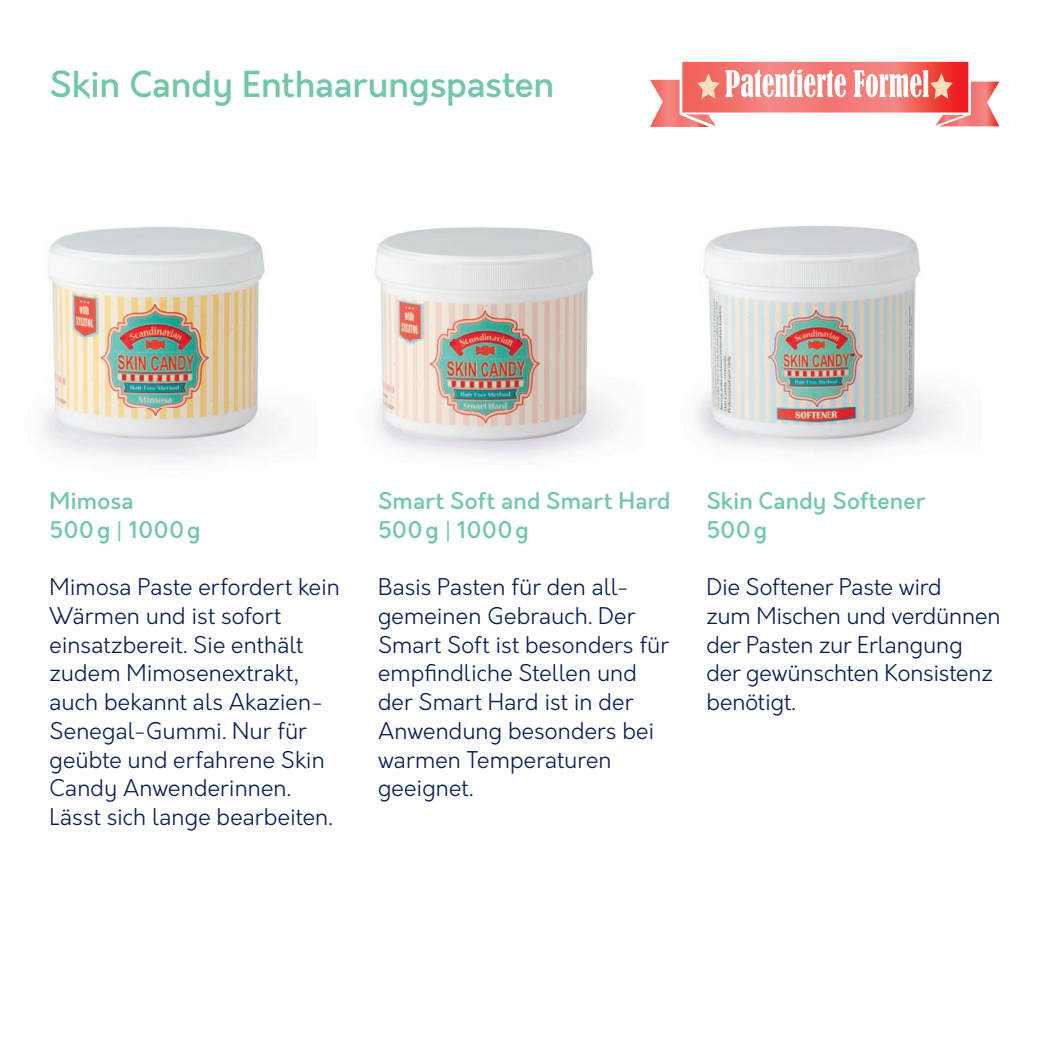
<style>
.page{position:relative;width:1049px;height:1049px;background:#fff}
.page>*{position:absolute;margin:0;border:0;box-sizing:border-box;transform-origin:0 0}
.t1{font:500 35px "Orkney";letter-spacing:-.005em;color:#72c7a5}
.t2{font:300 22.5px/28.8px "Orkney";color:#061b53}
.t3{font:500 22.5px/28.8px "Orkney";letter-spacing:.01em;color:#72c7a5}
</style>
<div class="page">
<img style="left:44px;top:226px;width:241px;height:235px">
<img style="left:374px;top:227px;width:245px;height:231px">
<img style="left:698px;top:225px;width:257px;height:227px">
<svg style="left:650px;top:62px;width:349px;height:65px"></svg>
<h1 class="t1" style="left:50px;top:61px;width:506px">Skin Candy Enthaarungspasten</h1>
<p class="t3" style="left:50px;top:487px;width:152px">Mimosa<br>500 g | 1000 g</p>
<p class="t2" style="left:50px;top:573px;width:292px">Mimosa Paste erfordert kein<br>Wärmen und ist sofort einsatzbereit. Sie enthält zudem Mimosenextrakt, auch bekannt als Akazien-<br>Senegal-Gummi. Nur für geübte und er fahrene Skin<br>Candy Anwenderinnen.<br>Lässt sich lange bearbeiten.</p>
<p class="t3" style="left:378px;top:487px;width:294px">Smart Soft and Smart Hard<br>500 g | 1000 g</p>
<p class="t2" style="left:378px;top:573px;width:292px">Basis Pasten für den all&shy;gemeinen Gebrauch. Der<br>Smart Soft ist besonders für empfindliche Stellen und der Smart Hard ist in der<br>Anwendung besonders bei warmen Temperaturen geeignet.</p>
<p class="t3" style="left:706px;top:487px;width:220px">Skin Candy Softener<br>500 g</p>
<p class="t2" style="left:706px;top:573px;width:296px">Die Softener Paste wird<br>zum Mischen und verdünnen der Pasten zur Erlangung der gewünschten Konsistenz benötigt.</p>
</div>
